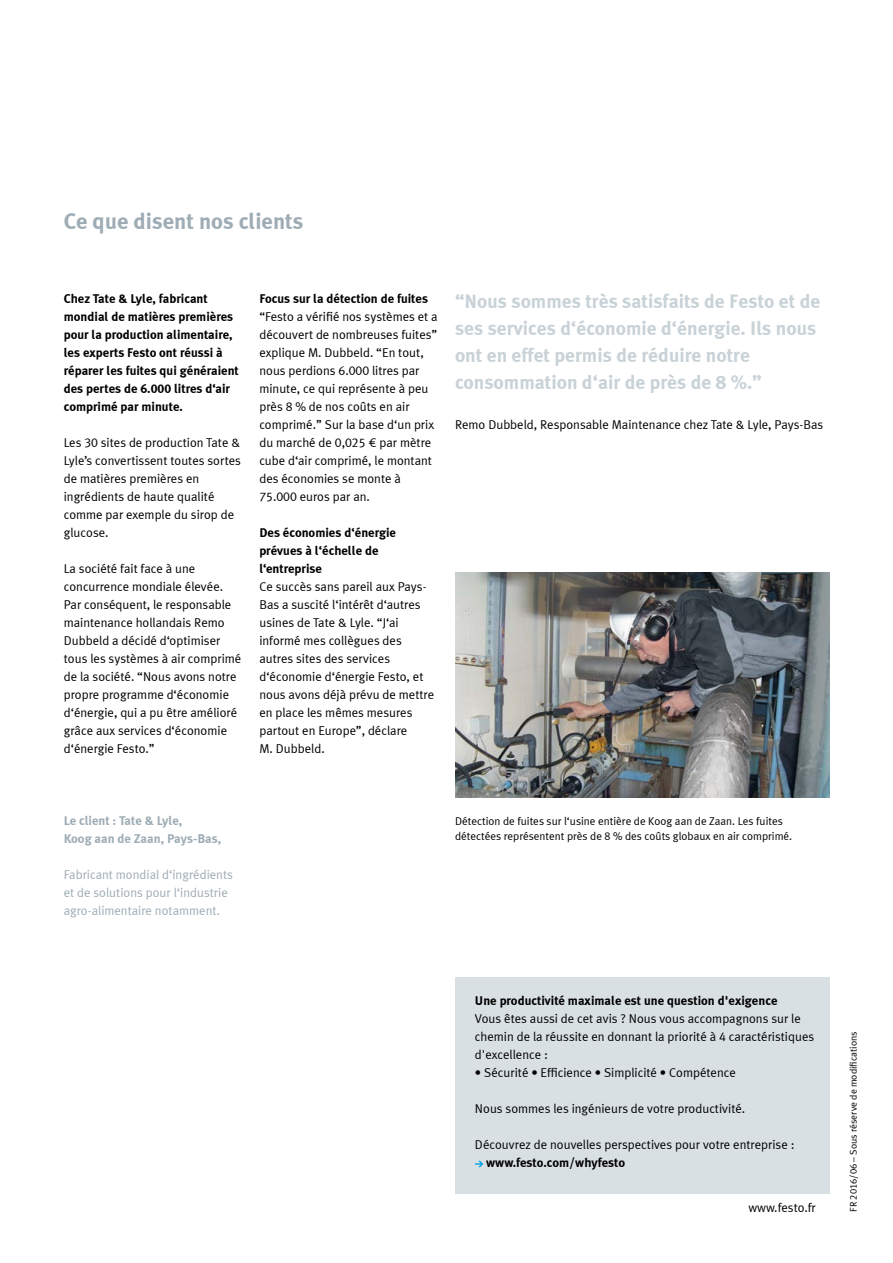
<style>
.page{position:relative;width:893px;height:1263px;background:#fff}
.page>*{position:absolute;margin:0;border:0;box-sizing:border-box;transform-origin:0 0}
.t1{font:700 22.5px "Meta Plus LF";color:#9eacb5}
.t2{font:700 19.5px/27px "Meta Plus LF";color:#c8d2d7}
.t3{font:12.75px/18px "Meta Plus LF";color:#000}
.t4{font:700 12.75px/18px "Meta Plus LF";color:#000}
.t5{font:12.75px/18px "Meta Plus LF";color:#9eacb5}
.t6{font:700 12.75px/18px "Meta Plus LF";color:#9eacb5}
.t7{font:11.25px/15px "Meta Plus LF";color:#000}
.t8{font:9.75px "Meta Plus LF";color:#000}
</style>
<div class="page">
<img style="left:455px;top:573px;width:374px;height:225px">
<div style="left:455px;top:978px;width:374px;height:216px;background:#d9e0e4"></div>
<svg style="left:475px;top:1161px;width:8px;height:6px"></svg>
<h1 class="t1" style="left:64px;top:207px;width:241px">Ce que disent nos clients</h1>
<p class="t4" style="left:64px;top:289px;width:177px">Chez Tate &amp; Lyle, fabricant mondial de matières premières pour la production alimentaire, les experts Festo ont réussi à réparer les fuites qui généraient des pertes de 6.000 litres d‘air comprimé par minute.</p>
<p class="t3" style="left:64px;top:433px;width:179px">Les 30 sites de production Tate &amp;<br>Lyle’s convertissent toutes sortes de matières premières en ingrédients de haute qualité comme par exemple du sirop de glucose.</p>
<p class="t3" style="left:64px;top:559px;width:179px">La société fait face à une concurrence mondiale élevée.<br>Par conséquent, le responsable maintenance hollandais Remo<br>Dubbeld a décidé d‘optimiser tous les systèmes à air comprimé de la société. “Nous avons notre propre programme d‘économie d‘énergie, qui a pu être amélioré grâce aux services d‘économie d‘énergie Festo.”</p>
<p class="t4" style="left:259px;top:289px;width:170px">Focus sur la détection de fuites</p>
<p class="t3" style="left:259px;top:307px;width:180px">“Festo a vérifié nos systèmes et a découvert de nombreuses fuites” explique M. Dubbeld. “En tout, nous perdions 6.000 litres par minute, ce qui représente à peu près 8 % de nos coûts en air comprimé.” Sur la base d‘un prix du marché de 0,025 € par mètre cube d‘air comprimé, le montant des économies se monte à<br>75.000 euros par an.</p>
<p class="t4" style="left:259px;top:523px;width:138px">Des économies d‘énergie prévues à l‘échelle de l‘entreprise</p>
<p class="t3" style="left:259px;top:577px;width:176px">Ce succès sans pareil aux Pays-<br>Bas a suscité l‘intérêt d‘autres usines de Tate &amp; Lyle. “J‘ai informé mes collègues des autres sites des services d‘économie d‘énergie Festo, et nous avons déjà prévu de mettre en place les mêmes mesures partout en Europe”, déclare<br>M. Dubbeld.</p>
<h2 class="t2" style="left:455px;top:287px;width:367px">“Nous sommes très satisfaits de Festo et de ses services d‘économie d‘énergie. Ils nous ont en effet permis de réduire notre consommation d‘air de près de 8 %.”</h2>
<p class="t3" style="left:455px;top:415px;width:370px">Remo Dubbeld, Responsable Maintenance chez Tate &amp; Lyle, Pays-Bas</p>
<p class="t6" style="left:64px;top:811px;width:159px">Le client : Tate &amp; Lyle,<br>Koog aan de Zaan, Pays-Bas,</p>
<p class="t5" style="left:64px;top:865px;width:171px">Fabricant mondial d‘ingrédients et de solutions pour l‘industrie agro-alimentaire notamment.</p>
<p class="t7" style="left:455px;top:813px;width:339px">Détection de fuites sur l‘usine entière de Koog aan de Zaan. Les fuites détectées représentent près de 8 % des coûts globaux en air comprimé.</p>
<p class="t4" style="left:475px;top:991px;width:304px">Une productivité maximale est une question d'exigence</p>
<p class="t3" style="left:475px;top:1009px;width:341px">Vous êtes aussi de cet avis ? Nous vous accompagnons sur le chemin de la réussite en donnant la priorité à 4 caractéristiques d'excellence :</p>
<p class="t3" style="left:475px;top:1063px;width:262px">• Sécurité • Efficience • Simplicité • Compétence</p>
<p class="t3" style="left:475px;top:1099px;width:272px">Nous sommes les ingénieurs de votre productivité.</p>
<p class="t3" style="left:475px;top:1135px;width:321px">Découvrez de nouvelles perspectives pour votre entreprise :</p>
<p class="t4" style="left:486px;top:1153px;width:141px">www.festo.com/whyfesto</p>
<p class="t3" style="left:748px;top:1198px;width:69px">www.festo.fr</p>
<p class="t8" style="left:848px;top:1212px;width:182px;rotate:-90deg">FR 2016/06 – Sous réserve de modifications</p>
</div>
